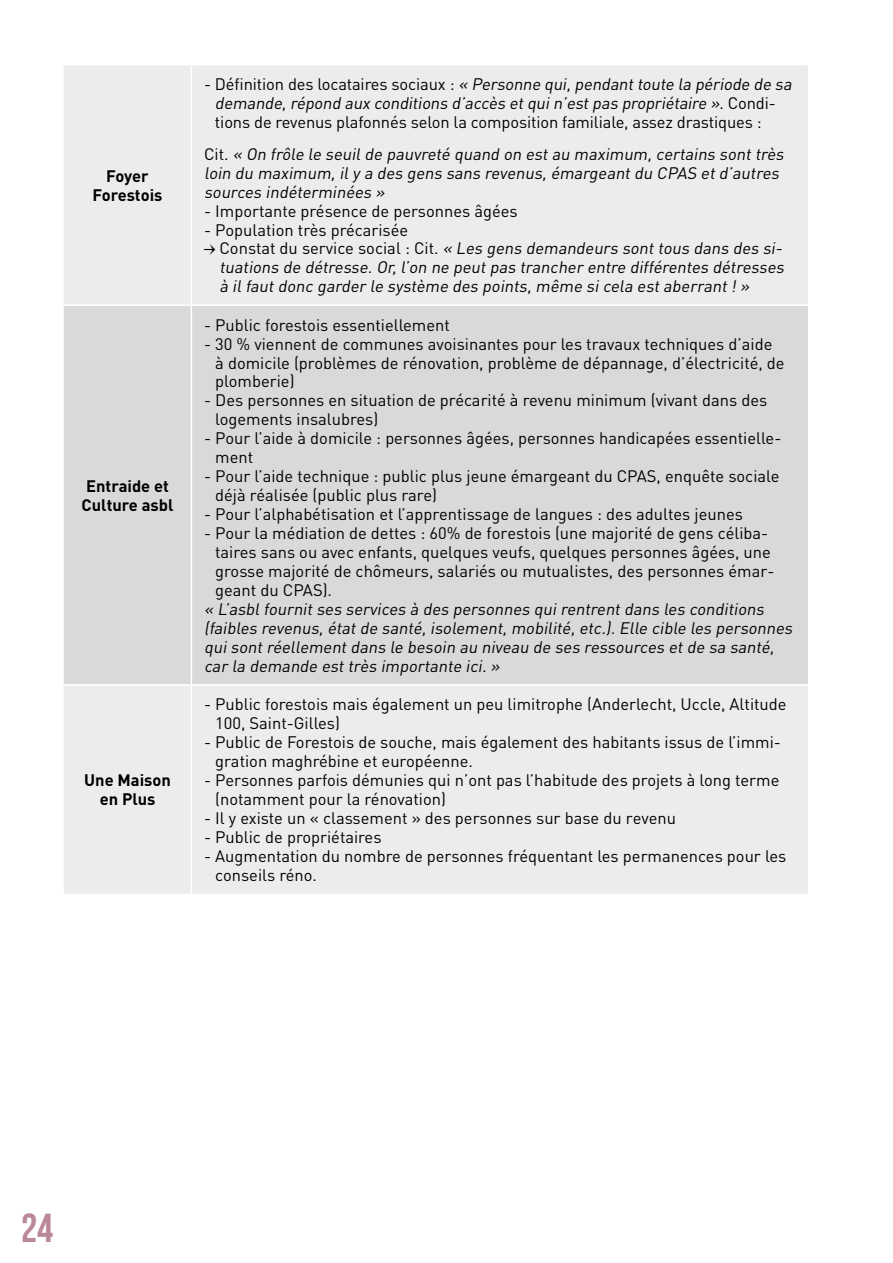
<style>
.page{position:relative;width:893px;height:1263px;background:#fff}
.page>*{position:absolute;margin:0;border:0;box-sizing:border-box;transform-origin:0 0}
.t1{font:40.5px "Bebas Neue";color:#bb8898}
.t2{font:16.5px/18.9px "DIN Pro";color:#000}
.t3{font:italic 16.5px/19px "DIN Pro";color:#000}
.t4{font:700 16.5px/18.9px "DIN Pro";color:#000;text-align:center}
.s1{font-style:italic}
.s2{font-style:normal}
.s3{font-family:"Arrow Dynamic";font-style:normal;font-size:13.5px}
</style>
<div class="page">
<div style="left:64px;top:65px;width:744px;height:829px;background:#ececec"></div>
<div style="left:64px;top:306px;width:744px;height:378px;background:#d8d9d9"></div>
<hr style="left:191px;top:65px;width:1px;height:239px;background:#fff">
<hr style="left:64px;top:304px;width:127px;height:2px;background:#fff">
<hr style="left:191px;top:304px;width:617px;height:2px;background:#fff">
<hr style="left:191px;top:306px;width:1px;height:378px;background:#fff">
<hr style="left:64px;top:684px;width:127px;height:2px;background:#fff">
<hr style="left:191px;top:684px;width:617px;height:2px;background:#fff">
<hr style="left:191px;top:686px;width:1px;height:208px;background:#fff">
<p class="t4" style="left:93px;top:165px;width:71px">Foyer<br>Forestois</p>
<p class="t4" style="left:82px;top:476px;width:93px;text-align:left">Entraide et<br>Culture asbl</p>
<p class="t4" style="left:84px;top:770px;width:88px">Une Maison en Plus</p>
<p class="t2" style="left:215px;top:74px;width:581px;text-indent:-11px">- D éfi n i t i o n d es lo ca ta i res s o c i a u x : <span class="s1">« Personne qui,pendanttoute la période de sa demande,répond aux conditions d’accès etquin’estpas propriétaire »</span>. C o n d i - tions de revenus plafonnés selon la composition familiale, assez drastiques :</p>
<p class="t3" style="left:204px;top:143px;width:585px"><span class="s2">C i t .</span> « On frôle le seuilde pauvreté quand on estau maximum,certains sonttrès loin du maximum,ily a des gens sans revenus,émargeantdu CPAS etd’autres sources indéterminées »</p>
<p class="t2" style="left:204px;top:200px;width:315px">- Importante présence de personnes âgées</p>
<p class="t2" style="left:204px;top:219px;width:206px">- Population très précarisée</p>
<p class="t3" style="left:204px;top:238px;width:583px"><span class="s3">d</span> <span class="s2">C o n sta t d u s e rvi ce s o c i a l : C i t .</span> « Les gens demandeurs sonttous dans des si-</p>
<p class="t3" style="left:219px;top:257px;width:569px">tuations de détresse.Or,l’on ne peutpas trancher entre différentes détresses</p>
<p class="t3" style="left:219px;top:276px;width:535px">à ilfautdonc garder le système des points,même sicela estaberrant!»</p>
<p class="t2" style="left:204px;top:314px;width:247px">- Public forestois essentiellement</p>
<p class="t2" style="left:215px;top:333px;width:571px;text-indent:-11px">- 30 % viennent de communes avoisinantes pour les travaux techniques d’aide à domicile (problèmes de rénovation, problème de dépannage, d’électricité, de plomberie)</p>
<p class="t2" style="left:215px;top:390px;width:553px;text-indent:-11px">- Des personnes en situation de précarité à revenu minimum (vivant dans des logements insalubres)</p>
<p class="t2" style="left:215px;top:428px;width:568px;text-indent:-11px">- Pour l’aide à domicile : personnes âgées, personnes handicapées essentielle&shy;ment</p>
<p class="t2" style="left:215px;top:466px;width:566px;text-indent:-11px">- Pour l’aide technique : public plus jeune émargeant du CPAS, enquête sociale déjà réalisée (public plus rare)</p>
<p class="t2" style="left:204px;top:504px;width:540px">- Pour l’alphabétisation et l’apprentissage de langues : des adultes jeunes</p>
<p class="t2" style="left:215px;top:523px;width:561px;text-indent:-11px">- Pour la médiation de dettes : 60% de forestois (une majorité de gens céliba&shy;taires sans ou avec enfants, quelques veufs, quelques personnes âgées, une grosse majorité de chômeurs, salariés ou mutualistes, des personnes émar&shy;geant du CPAS).</p>
<p class="t3" style="left:204px;top:599px;width:593px">« L’asblfournitses services à des personnes quirentrentdans les conditions (faibles revenus,étatde santé,isolement,mobilité,etc.).Elle cible les personnes quisontréellementdans le besoin au niveau de ses ressources etde sa santé, car la demande esttrès importante ici.»</p>
<p class="t2" style="left:215px;top:694px;width:573px;text-indent:-11px">- Public forestois mais également un peu limitrophe (Anderlecht, Uccle, Altitude<br>100, Saint-Gilles)</p>
<p class="t2" style="left:215px;top:732px;width:567px;text-indent:-11px">- Public de Forestois de souche, mais également des habitants issus de l’immi&shy;gration maghrébine et européenne.</p>
<p class="t2" style="left:215px;top:770px;width:566px;text-indent:-11px">- Personnes parfois démunies qui n’ont pas l’habitude des projets à long terme (notamment pour la rénovation)</p>
<p class="t2" style="left:204px;top:808px;width:473px">- Il y existe un « classement » des personnes sur base du revenu</p>
<p class="t2" style="left:204px;top:827px;width:179px">- Public de propriétaires</p>
<p class="t2" style="left:215px;top:846px;width:573px;text-indent:-11px">- Augmentation du nombre de personnes fréquentant les permanences pour les conseils réno.</p>
<h1 class="t1" style="left:21px;top:1206px;width:33px">24</h1>
</div>
